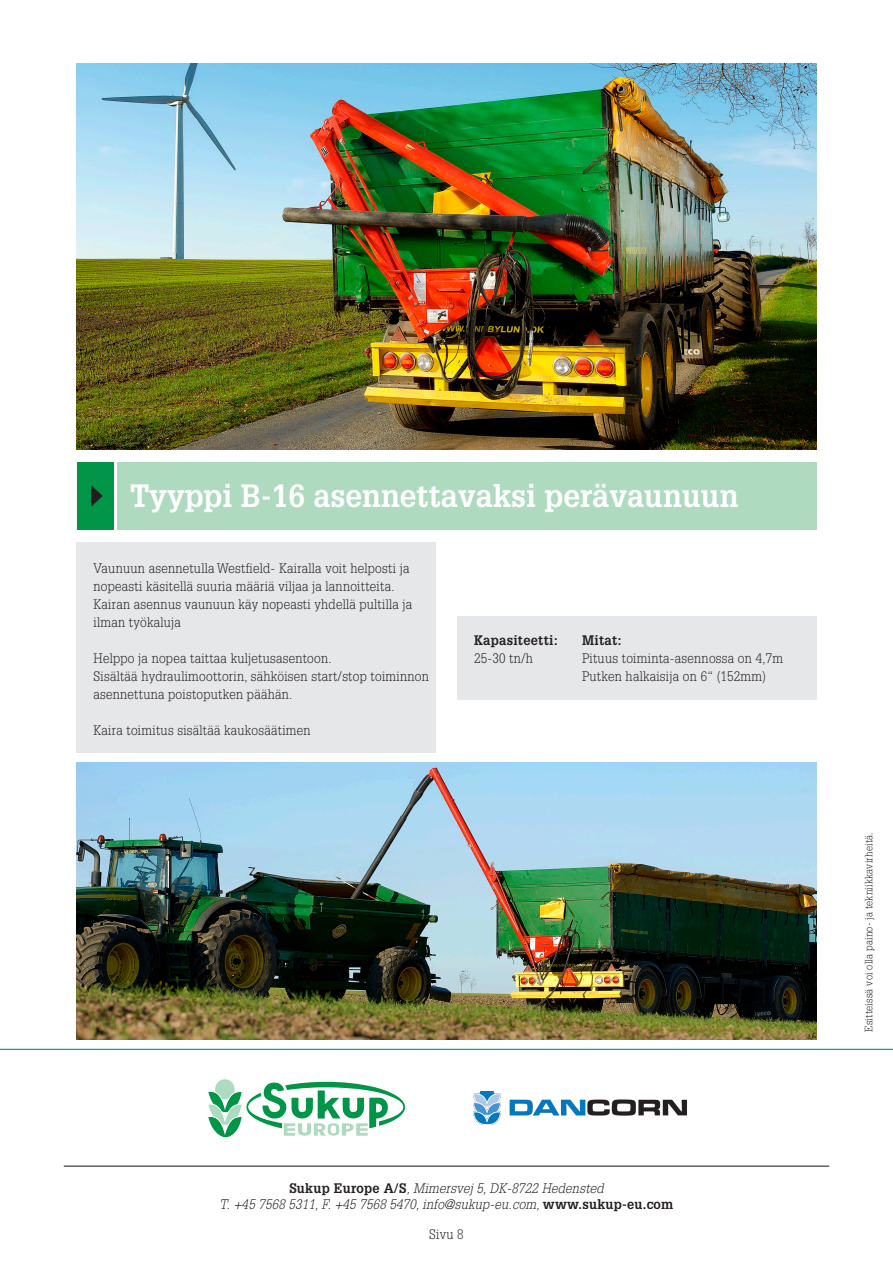
<style>
.page{position:relative;width:893px;height:1263px;background:#fff}
.page>*{position:absolute;margin:0;border:0;box-sizing:border-box;transform-origin:0 0}
.t1{font:700 31.5px "Glypha LT Std";color:#fff;scale:.95 1}
.brød_dk{font:300 13.5px/18px "Glypha LT Std";letter-spacing:.02em;color:#231f20;scale:.95 1}
.billedtekst_DK{font:italic 300 13.5px "Glypha LT Std";letter-spacing:.02em;color:#231f20;scale:.95 1}
.brød_dk-2{font:700 13.5px "Glypha LT Std";letter-spacing:.02em;color:#231f20;scale:.95 1}
.billedtekst_DK-2{font:300 10.5px "Glypha LT Std";letter-spacing:.02em;color:#231f20;scale:.95 1}
.s1{font-weight:700;font-style:normal}
</style>
<div class="page">
<div style="left:77px;top:542px;width:359px;height:211px;background:#e6e7e9"></div>
<div style="left:77px;top:462px;width:37px;height:67px;background:#009547"></div>
<div style="left:117px;top:462px;width:699px;height:67px;background:#aedbc0"></div>
<svg style="left:91px;top:485px;width:12px;height:22px"></svg>
<div style="left:457px;top:616px;width:359px;height:83px;background:#e6e7e9"></div>
<hr style="left:0;top:1049px;width:893px;height:1px;background:#009547">
<svg style="left:215px;top:1079px;width:20px;height:20px"></svg>
<svg style="left:208px;top:1082px;width:197px;height:56px"></svg>
<img style="left:474px;top:1091px;width:213px;height:33px">
<hr style="left:64px;top:1165px;width:765px;height:2px;background:#231f20">
<img style="left:77px;top:64px;width:739px;height:386px">
<img style="left:77px;top:763px;width:739px;height:276px">
<p class="t1" style="left:130px;top:476px;width:642px">Tyyppi B-16 asennettavaksi perävaunuun</p>
<p class="brød_dk" style="left:94px;top:560px;width:334px">Vaunuun asennetulla Westfield- Kairalla voit helposti ja nopeasti käsitellä suuria määriä viljaa ja lannoitteita.</p>
<p class="brød_dk" style="left:94px;top:596px;width:337px">Kairan asennus vaunuun käy nopeasti yhdellä pultilla ja ilman työkaluja</p>
<p class="brød_dk" style="left:94px;top:650px;width:252px">Helppo ja nopea taittaa kuljetusasentoon.</p>
<p class="brød_dk" style="left:94px;top:668px;width:355px">Sisältää hydraulimoottorin, sähköisen start/stop toiminnon asennettuna poistoputken päähän.</p>
<p class="brød_dk" style="left:94px;top:722px;width:230px">Kaira toimitus sisältää kaukosäätimen</p>
<p class="brød_dk-2" style="left:474px;top:632px;width:90px">Kapasiteetti:</p>
<p class="brød_dk-2" style="left:582px;top:632px;width:43px">Mitat:</p>
<p class="brød_dk" style="left:474px;top:650px;width:64px">25-30 tn/h</p>
<p class="brød_dk" style="left:582px;top:650px;width:213px">Pituus toiminta-asennossa on 4,7m</p>
<p class="brød_dk" style="left:582px;top:668px;width:195px">Putken halkaisija on 6“ (152mm)</p>
<p class="billedtekst_DK" style="left:289px;top:1180px;width:332px"><span class="s1">Sukup Europe A/S</span>, Mimersvej 5, DK-8722 Hedensted</p>
<p class="billedtekst_DK" style="left:220px;top:1197px;width:479px">T. +45 7568 5311, F. +45 7568 5470, info@sukup-eu.com, <span class="s1">www.sukup-eu.com</span></p>
<p class="brød_dk" style="left:429px;top:1226px;width:38px">Sivu 8</p>
<p class="billedtekst_DK-2" style="left:863px;top:1031px;width:211px;rotate:-90deg">Esitteissä voi olla paino- ja tekniikkavirheitä.</p>
</div>
